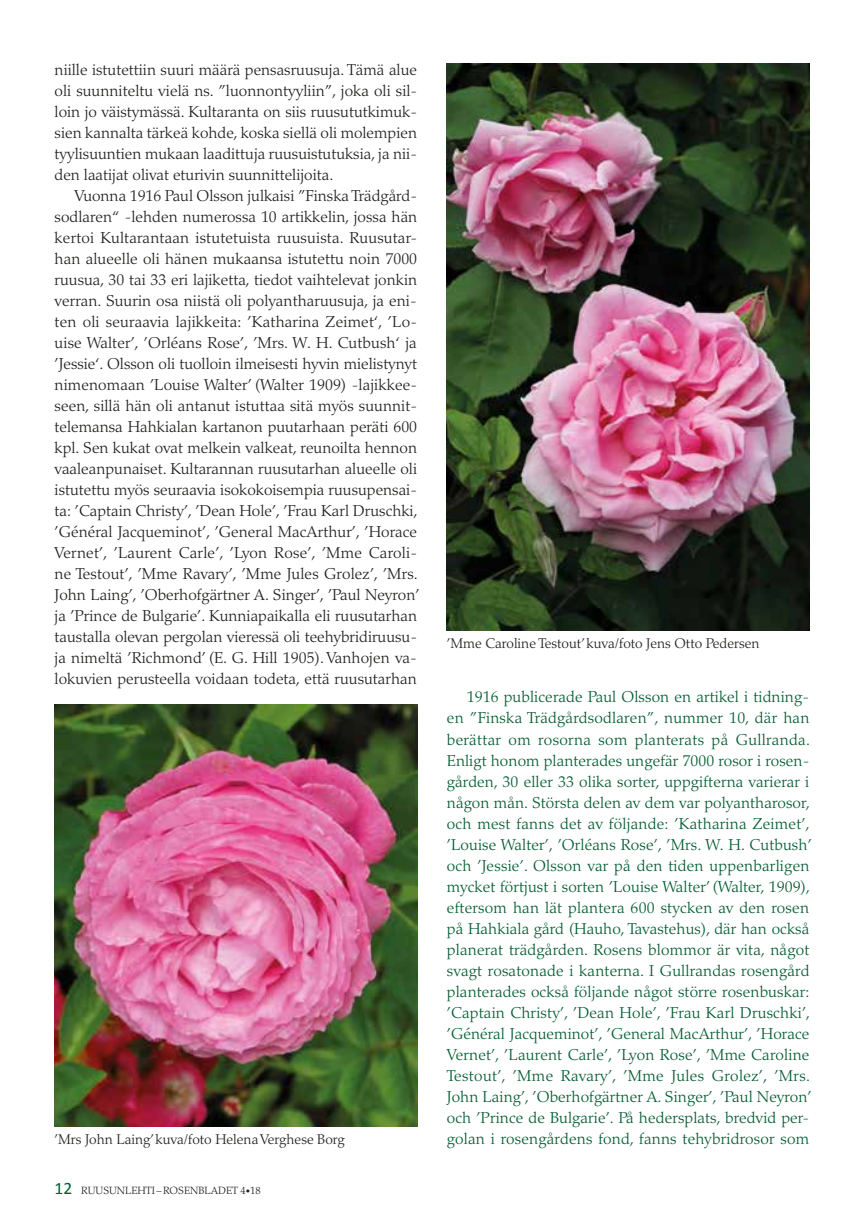
<style>
.page{position:relative;width:864px;height:1231px;background:#fff}
.page>*{position:absolute;margin:0;border:0;box-sizing:border-box;transform-origin:0 0}
.t1{font:300 15.75px/21px "Palatino LT Std";color:#1d1d1b;text-align:justify}
.t2{font:300 15.75px/21px "Palatino LT Std";letter-spacing:.01em;color:#005a2f}
.t3{font:300 14px "Palatino LT Std";color:#1d1d1b}
.t4{font:300 10.5px "Palatino LT Std";color:#1d1d1b}
.s1{font-family:"Calibri";font-weight:400;font-size:17.5px;color:#006132}
.s2{font-size:8.75px}
</style>
<div class="page">
<img style="left:446px;top:63px;width:363px;height:567px">
<img style="left:55px;top:704px;width:362px;height:422px">
<p class="t1" style="left:55px;top:59px;width:364px">niille istutettiin suuri määrä pensasruusuja. Tämä alue oli suunniteltu vielä ns. ”luonnontyyliin”, joka oli sil&shy;loin jo väistymässä. Kultaranta on siis ruusututkimuk&shy;sien kannalta tärkeä kohde, koska siellä oli molempien tyylisuuntien mukaan laadittuja ruusuistutuksia, ja nii&shy;den laatijat olivat eturivin suunnittelijoita.</p>
<p class="t1" style="left:55px;top:185px;width:366px;text-align:left;text-indent:20px">Vuonna 1916 Paul Olsson julkaisi ”Finska Trädgård&shy;sodlaren“ -lehden numerossa 10 artikkelin, jossa hän kertoi Kultarantaan istutetuista ruusuista. Ruusutar&shy;han alueelle oli hänen mukaansa istutettu noin 7000 ruusua, 30 tai 33 eri lajiketta, tiedot vaihtelevat jonkin verran. Suurin osa niistä oli polyantharuusuja, ja eni&shy;ten oli seuraavia lajikkeita: ’Katharina Zeimet‘, ’Lo&shy;uise Walter’, ’Orléans Rose’, ’Mrs. W. H. Cutbush‘ ja ’Jessie‘. Olsson oli tuolloin ilmeisesti hyvin mielistynyt nimenomaan ’Louise Walter’ (Walter 1909) -lajikkee&shy;seen, sillä hän oli antanut istuttaa sitä myös suunnit&shy;telemansa Hahkialan kartanon puutarhaan peräti 600 kpl. Sen kukat ovat melkein valkeat, reunoilta hennon vaaleanpunaiset. Kultarannan ruusutarhan alueelle oli istutettu myös seuraavia isokokoisempia ruusupensai&shy;ta: ’Captain Christy’, ’Dean Hole’, ’Frau Karl Druschki, ’Général Jacqueminot’, ’General MacArthur’, ’Horace Vernet’, ’Laurent Carle’, ’Lyon Rose’, ’Mme Caroli&shy;ne Testout’, ’Mme Ravary’, ’Mme Jules Grolez’, ’Mrs.<br>John Laing’, ’Oberhofgärtner A. Singer’, ’Paul Neyron’ ja ’Prince de Bulgarie’. Kunniapaikalla eli ruusutarhan taustalla olevan pergolan vieressä oli teehybridiruusu&shy;ja nimeltä ’Richmond’ (E. G. Hill 1905). Vanhojen va&shy;lokuvien perusteella voidaan todeta, että ruusutarhan</p>
<p class="t3" style="left:55px;top:1130px;width:291px">’Mrs John Laing’ kuva/foto Helena Verghese Borg</p>
<p class="t4" style="left:55px;top:1184px;width:207px"><span class="s1">12</span> RUUSUNLEHTI –ROSENBLADET 4<span class="s2">•</span>18</p>
<p class="t3" style="left:446px;top:634px;width:314px">’Mme Caroline Testout’ kuva/foto Jens Otto Pedersen</p>
<p class="t2" style="left:446px;top:686px;width:366px;text-indent:20px">1916 publicerade Paul Olsson en artikel i tidning&shy;en ”Finska Trädgårdsodlaren”, nummer 10, där han berättar om rosorna som planterats på Gullranda.<br>Enligt honom planterades ungefär 7000 rosor i rosen&shy;gården, 30 eller 33 olika sorter, uppgifterna varierar i någon mån. Största delen av dem var polyantharosor, och mest fanns det av följande: ’Katharina Zeimet’, ’Louise Walter’, ’Orléans Rose’, ’Mrs. W. H. Cutbush’ och ’Jessie’. Olsson var på den tiden uppenbarligen mycket förtjust i sorten ’Louise Walter’ (Walter, 1909), eftersom han lät plantera 600 stycken av den rosen på Hahkiala gård (Hauho, Tavastehus), där han också planerat trädgården. Rosens blommor är vita, något svagt rosatonade i kanterna. I Gullrandas rosengård planterades också följande något större rosenbuskar: ’Captain Christy’, ’Dean Hole’, ’Frau Karl Druschki’, ’Général Jacqueminot’, ’General MacArthur’, ’Horace Vernet’, ’Laurent Carle’, ’Lyon Rose’, ’Mme Caroline Testout’, ’Mme Ravary’, ’Mme Jules Grolez’, ’Mrs.<br>John Laing’, ’Oberhofgärtner A. Singer’, ’Paul Neyron’ och ’Prince de Bulgarie’. På hedersplats, bredvid per&shy;golan i rosengårdens fond, fanns tehybridrosor som</p>
</div>
